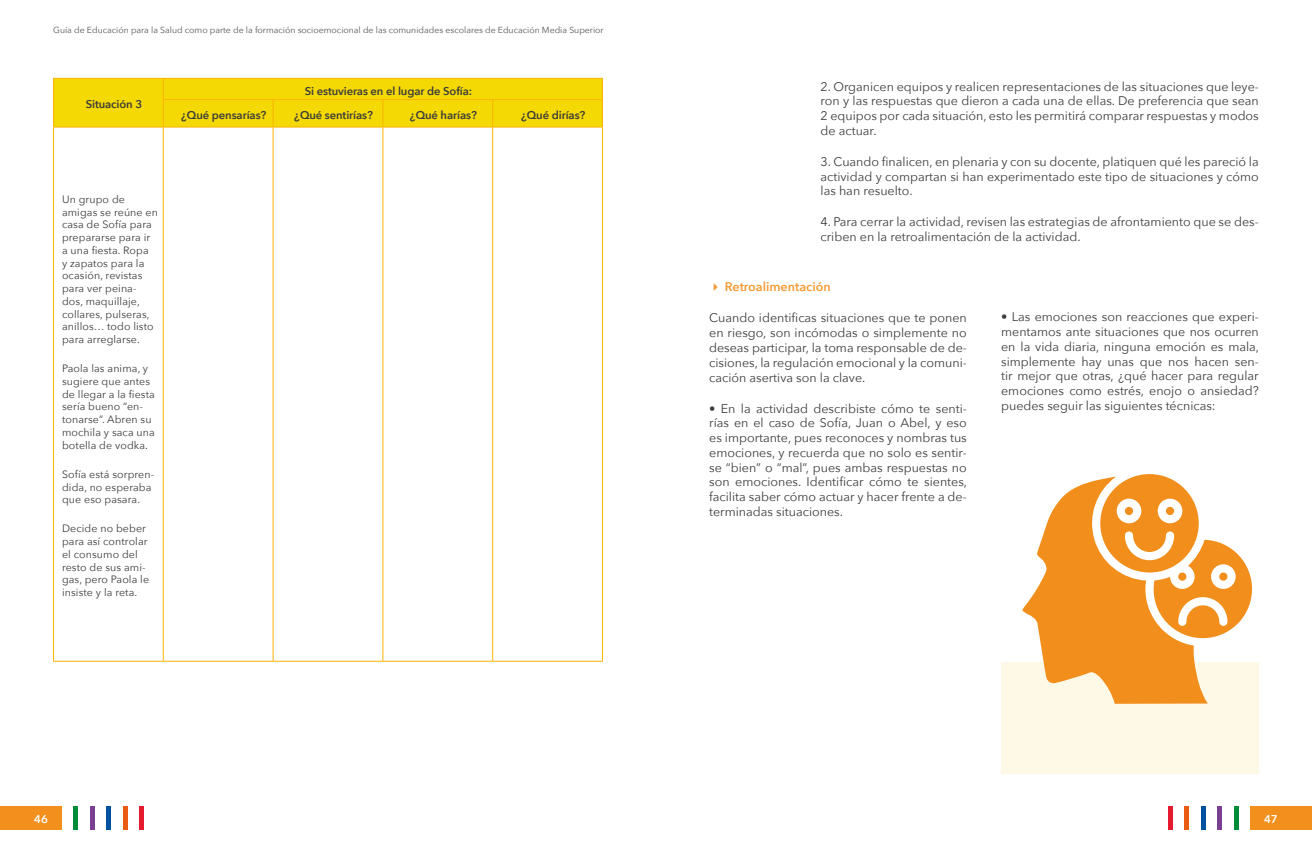
<style>
.page{position:relative;width:1312px;height:851px;background:#fff}
.page>*{position:absolute;margin:0;border:0;box-sizing:border-box;transform-origin:0 0}
.t1{font:12.5px/14.8px "Avenir Next";color:#3c3c3b;text-align:justify}
.t2{font:600 12.5px "Avenir Next";color:#f59b36}
.t3{font:600 11.25px "Avenir Next";letter-spacing:-.01em;color:#3c3c3b}
.t4{font:600 11.25px "Avenir Next";color:#fff}
.t5{font:10.62px/12.8px "Avenir Next";letter-spacing:.01em;color:#3c3c3b}
.t6{font:8.75px "Avenir Next";color:#575756}
</style>
<div class="page">
<div style="left:0;top:806px;width:62px;height:24px;background:#f38f1c"></div>
<div style="left:139px;top:806px;width:5px;height:24px;background:#e51a2f"></div>
<hr style="left:123px;top:806px;width:4px;height:24px;background:#ea5b13">
<div style="left:106px;top:806px;width:5px;height:24px;background:#0052a1"></div>
<hr style="left:90px;top:806px;width:4px;height:24px;background:#7a3f91">
<hr style="left:74px;top:806px;width:4px;height:24px;background:#008d39">
<div style="left:1250px;top:806px;width:61px;height:24px;background:#f38f1c"></div>
<div style="left:1167px;top:806px;width:5px;height:24px;background:#e51a2f"></div>
<hr style="left:1184px;top:806px;width:4px;height:24px;background:#ea5b13">
<div style="left:1200px;top:806px;width:5px;height:24px;background:#0052a1"></div>
<hr style="left:1217px;top:806px;width:4px;height:24px;background:#7a3f91">
<div style="left:1233px;top:806px;width:5px;height:24px;background:#008d39"></div>
<svg style="left:162px;top:128px;width:332px;height:532px"></svg>
<div style="left:53px;top:78px;width:550px;height:49px;background:#f4d904"></div>
<hr style="left:53px;top:127px;width:110px;height:1px;background:#fab303">
<hr style="left:53px;top:127px;width:1px;height:533px;background:#fab303">
<hr style="left:163px;top:127px;width:110px;height:1px;background:#fab303">
<hr style="left:163px;top:127px;width:1px;height:533px;background:#fab303">
<hr style="left:273px;top:127px;width:110px;height:1px;background:#fab303">
<hr style="left:273px;top:127px;width:1px;height:533px;background:#fab303">
<hr style="left:383px;top:127px;width:109px;height:1px;background:#fab303">
<hr style="left:382px;top:127px;width:1px;height:533px;background:#fab303">
<hr style="left:492px;top:127px;width:110px;height:1px;background:#fab303">
<hr style="left:492px;top:127px;width:1px;height:533px;background:#fab303">
<hr style="left:602px;top:127px;width:1px;height:533px;background:#fab303">
<hr style="left:53px;top:660px;width:110px;height:1px;background:#fab303">
<hr style="left:163px;top:660px;width:110px;height:1px;background:#fab303">
<hr style="left:273px;top:660px;width:110px;height:1px;background:#fab303">
<hr style="left:383px;top:660px;width:109px;height:1px;background:#fab303">
<hr style="left:492px;top:660px;width:110px;height:1px;background:#fab303">
<div style="left:1000px;top:662px;width:258px;height:112px;background:#fef9e6"></div>
<svg style="left:1022px;top:474px;width:230px;height:229px"></svg>
<p class="t6" style="left:53px;top:23px;width:552px">Guía de Educación para la Salud como parte de la formación socioemocional de las comunidades escolares de Educación Media Superior</p>
<p class="t3" style="left:86px;top:95px;width:58px">Situación 3</p>
<p class="t3" style="left:305px;top:81px;width:169px">Si estuvieras en el lugar de Sofía:</p>
<p class="t3" style="left:181px;top:105px;width:87px">¿Qué pensarías?</p>
<p class="t3" style="left:294px;top:105px;width:80px">¿Qué sentirías?</p>
<p class="t3" style="left:410px;top:105px;width:68px">¿Qué harías?</p>
<p class="t3" style="left:521px;top:105px;width:66px">¿Qué dirías?</p>
<p class="t5" style="left:62px;top:192px;width:97px">Un grupo de amigas se reúne en casa de Sofía para prepararse para ir a una fiesta. Ropa<br>y zapatos para la ocasión, revistas para ver peina&shy;dos, maquillaje, collares, pulseras, anillos… todo listo para arreglarse.</p>
<p class="t5" style="left:62px;top:361px;width:94px">Paola las anima, y sugiere que antes de llegar a la fiesta sería bueno “en&shy;tonarse”. Abren su mochila y saca una botella de vodka.</p>
<p class="t5" style="left:62px;top:467px;width:94px">Sofía está sorpren&shy;dida, no esperaba que eso pasara.</p>
<p class="t5" style="left:62px;top:521px;width:89px">Decide no beber para así controlar el consumo del resto de sus ami&shy;gas, pero Paola le insiste y la reta.</p>
<p class="t1" style="left:820px;top:78px;width:440px">2. Organicen equipos y realicen representaciones de las situaciones que leye&shy;ron y las respuestas que dieron a cada una de ellas. De preferencia que sean 2 equipos por cada situación, esto les permitirá comparar respuestas y modos de actuar.</p>
<p class="t1" style="left:820px;top:153px;width:439px">3. Cuando finalicen, en plenaria y con su docente, platiquen qué les pareció la actividad y compartan si han experimentado este tipo de situaciones y cómo las han resuelto.</p>
<p class="t1" style="left:820px;top:214px;width:439px">4. Para cerrar la actividad, revisen las estrategias de afrontamiento que se des&shy;criben en la retroalimentación de la actividad.</p>
<p class="t2" style="left:709px;top:276px;width:123px">✔ Retroalimentación</p>
<p class="t1" style="left:709px;top:310px;width:259px">Cuando identificas situaciones que te ponen en riesgo, son incómodas o simplemente no deseas participar, la toma responsable de de&shy;cisiones, la regulación emocional y la comuni&shy;cación asertiva son la clave.</p>
<p class="t1" style="left:709px;top:400px;width:259px">• En la actividad describiste cómo te senti&shy;rías en el caso de Sofía, Juan o Abel, y eso es importante, pues reconoces y nombras tus emociones, y recuerda que no solo es sentir&shy;se “bien” o “mal”, pues ambas respuestas no son emociones. Identificar cómo te sientes, facilita saber cómo actuar y hacer frente a de&shy;terminadas situaciones.</p>
<p class="t1" style="left:1000px;top:309px;width:259px">• Las emociones son reacciones que experi&shy;mentamos ante situaciones que nos ocurren en la vida diaria, ninguna emoción es mala, simplemente hay unas que nos hacen sen&shy;tir mejor que otras, ¿qué hacer para regular emociones como estrés, enojo o ansiedad? puedes seguir las siguientes técnicas:</p>
<p class="t4" style="left:34px;top:809px;width:15px">46</p>
<p class="t4" style="left:1263px;top:809px;width:15px">47</p>
</div>
